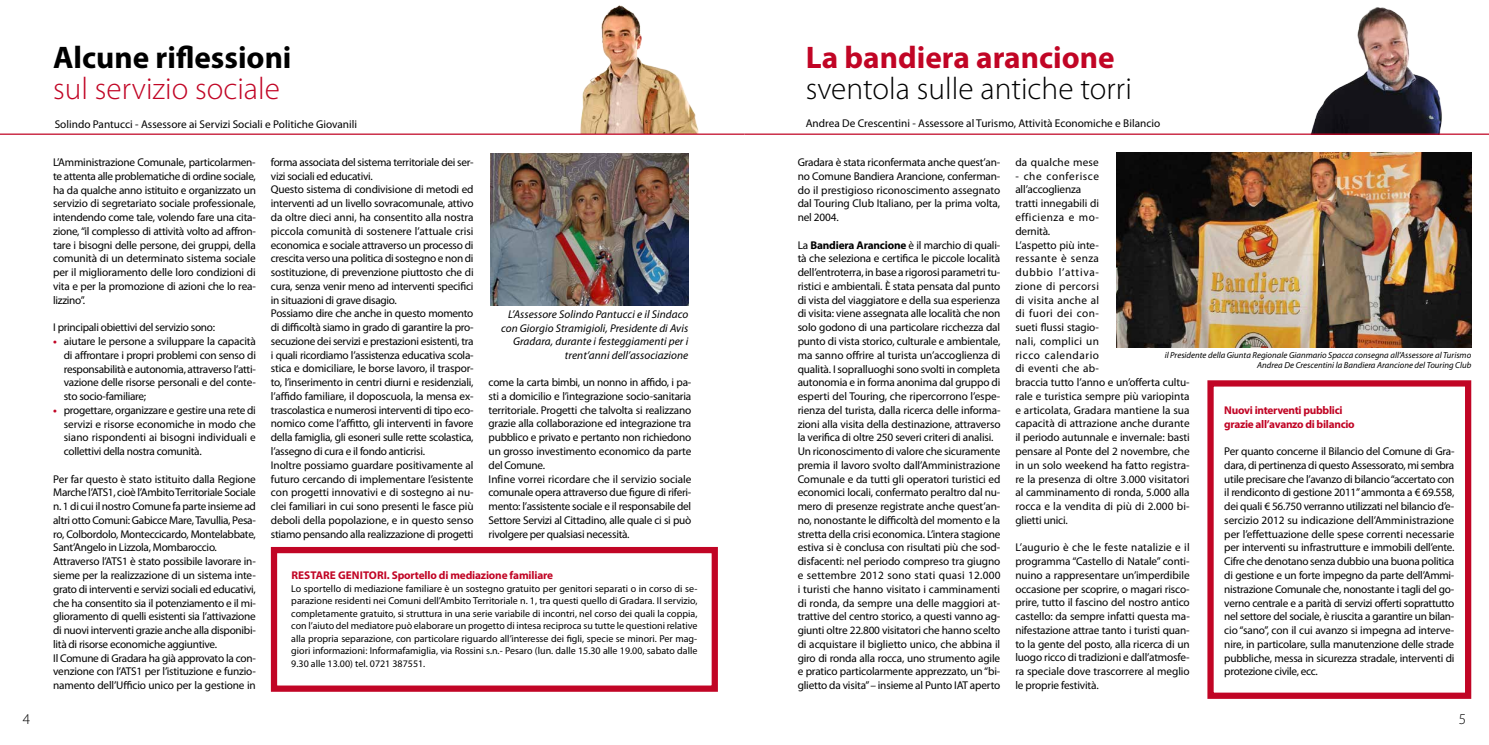
<style>
.page{position:relative;width:1489px;height:745px;background:#fff}
.page>*{position:absolute;margin:0;border:0;box-sizing:border-box;transform-origin:0 0}
.t1{font:300 31.25px "Myriad Pro";color:#000}
.t2{font:700 31.25px "Myriad Pro";color:#c10525}
.t3{font:300 31.25px "Myriad Pro";color:#c10525}
.t4{font:700 31.25px "Myriad Pro";color:#000}
.t5{font:300 15px "Myriad Pro";color:#000}
.t6{font:11.25px/13.8px "Myriad Pro";letter-spacing:-.015em;color:#000;text-align:justify}
.t7{font:italic 11.25px/13.8px "Myriad Pro";letter-spacing:.005em;color:#000;text-align:right}
.t8{font:700 11.25px/13.8px "Myriad Pro";letter-spacing:-.025em;color:#c10525}
.t9{font:11.25px "Myriad Pro";letter-spacing:.02em;color:#000}
.t10{font:10px/12.5px "Myriad Pro";color:#000;text-align:justify}
.t11{font:italic 8.75px/10px "Myriad Pro";color:#000;text-align:right}
.s1{font-weight:700;color:#c10525}
.s2{font-weight:700}
</style>
<div class="page">
<img style="left:580px;top:5px;width:119px;height:128px">
<hr style="left:0;top:133px;width:744px;height:2px;background:#c10525">
<div style="left:271px;top:546px;width:447px;height:145px;border:6px solid #c10525"></div>
<img style="left:490px;top:153px;width:198px;height:152px">
<img style="left:1311px;top:7px;width:131px;height:126px">
<hr style="left:744px;top:133px;width:744px;height:2px;background:#c10525">
<img style="left:1116px;top:152px;width:354px;height:195px">
<div style="left:1207px;top:380px;width:263px;height:318px;border:6px solid #c10525"></div>
<h1 class="t4" style="left:53px;top:39px;width:240px">Alcune riflessioni</h1>
<h1 class="t3" style="left:53px;top:71px;width:228px">sul servizio sociale</h1>
<p class="t6" style="left:55px;top:117px;width:304px">Solindo Pantucci - Assessore ai Servizi Sociali e Politiche Giovanili</p>
<p class="t6" style="left:53px;top:155px;width:204px">L’Amministrazione Comunale, particolarmen&shy;te attenta alle problematiche di ordine sociale, ha da qualche anno istituito e organizzato un servizio di segretariato sociale professionale, intendendo come tale, volendo fare una cita&shy;zione, “il complesso di attività volto ad affron&shy;tare i bisogni delle persone, dei gruppi, della comunità di un determinato sistema sociale per il miglioramento delle loro condizioni di vita e per la promozione di azioni che lo rea&shy;lizzino”.</p>
<p class="t6" style="left:53px;top:320px;width:163px">I principali obiettivi del servizio sono:</p>
<p class="t6" style="left:64px;top:334px;width:194px;text-indent:-11px"><span class="s1">•</span> aiutare le persone a sviluppare la capacità di affrontare i propri problemi con senso di responsabilità e autonomia, attraverso l’atti&shy;vazione delle risorse personali e del conte&shy;sto socio-familiare;</p>
<p class="t6" style="left:64px;top:403px;width:194px;text-indent:-11px"><span class="s1">•</span> progettare, organizzare e gestire una rete di servizi e risorse economiche in modo che siano rispondenti ai bisogni individuali e collettivi della nostra comunità.</p>
<p class="t6" style="left:53px;top:472px;width:204px;text-align:left">Per far questo è stato istituito dalla Regione Marche l’ATS1, cioè l’Ambito Territoriale Sociale n. 1 di cui il nostro Comune fa parte insieme ad altri otto Comuni: Gabicce Mare, Tavullia, Pesa&shy;ro, Colbordolo, Monteccicardo, Montelabbate, Sant’Angelo in Lizzola, Mombaroccio.<br>Attraverso l’ATS1 è stato possibile lavorare in&shy;sieme per la realizzazione di un sistema inte&shy;grato di interventi e servizi sociali ed educativi, che ha consentito sia il potenziamento e il mi&shy;glioramento di quelli esistenti sia l’attivazione di nuovi interventi grazie anche alla disponibi&shy;lità di risorse economiche aggiuntive.<br>Il Comune di Gradara ha già approvato la con&shy;venzione con l’ATS1 per l’istituzione e funzio&shy;namento dell’Ufficio unico per la gestione in</p>
<p class="t6" style="left:271px;top:155px;width:204px;text-align:left">forma associata del sistema territoriale dei ser&shy;vizi sociali ed educativi.<br>Questo sistema di condivisione di metodi ed interventi ad un livello sovracomunale, attivo da oltre dieci anni, ha consentito alla nostra piccola comunità di sostenere l’attuale crisi economica e sociale attraverso un processo di crescita verso una politica di sostegno e non di sostituzione, di prevenzione piuttosto che di cura, senza venir meno ad interventi specifici in situazioni di grave disagio.<br>Possiamo dire che anche in questo momento di difficoltà siamo in grado di garantire la pro&shy;secuzione dei servizi e prestazioni esistenti, tra i quali ricordiamo l’assistenza educativa scola&shy;stica e domiciliare, le borse lavoro, il traspor&shy;to, l’inserimento in centri diurni e residenziali, l’affido familiare, il doposcuola, la mensa ex&shy;trascolastica e numerosi interventi di tipo eco&shy;nomico come l’affitto, gli interventi in favore della famiglia, gli esoneri sulle rette scolastica, l’assegno di cura e il fondo anticrisi.<br>Inoltre possiamo guardare positivamente al futuro cercando di implementare l’esistente con progetti innovativi e di sostegno ai nu&shy;clei familiari in cui sono presenti le fasce più deboli della popolazione, e in questo senso stiamo pensando alla realizzazione di progetti</p>
<p class="t7" style="left:501px;top:307px;width:189px">L’Assessore Solindo Pantucci e il Sindaco con Giorgio Stramigioli, Presidente di Avis Gradara, durante i festeggiamenti per i trent’anni dell’associazione</p>
<p class="t6" style="left:488px;top:375px;width:204px;text-align:left">come la carta bimbi, un nonno in affido, i pa&shy;sti a domicilio e l’integrazione socio-sanitaria territoriale. Progetti che talvolta si realizzano grazie alla collaborazione ed integrazione tra pubblico e privato e pertanto non richiedono un grosso investimento economico da parte del Comune.<br>Infine vorrei ricordare che il servizio sociale comunale opera attraverso due figure di riferi&shy;mento: l’assistente sociale e il responsabile del Settore Servizi al Cittadino, alle quale ci si può rivolgere per qualsiasi necessità.</p>
<p class="t8" style="left:291px;top:568px;width:263px">Restare genitori . Sportello di mediazione familiare</p>
<p class="t10" style="left:291px;top:581px;width:407px">Lo sportello di mediazione familiare è un sostegno gratuito per genitori separati o in corso di se&shy;parazione residenti nei Comuni dell’Ambito Territoriale n. 1, tra questi quello di Gradara. Il servizio, completamente gratuito, si struttura in una serie variabile di incontri, nel corso dei quali la coppia, con l’aiuto del mediatore può elaborare un progetto di intesa reciproca su tutte le questioni relative alla propria separazione, con particolare riguardo all’interesse dei figli, specie se minori. Per mag&shy;giori informazioni: Informafamiglia, via Rossini s.n.- Pesaro (lun. dalle 15.30 alle 19.00, sabato dalle 9.30 alle 13.00) tel. 0721 387551.</p>
<h1 class="t2" style="left:805px;top:39px;width:310px">La bandiera arancione</h1>
<h1 class="t1" style="left:805px;top:71px;width:328px">sventola sulle antiche torri</h1>
<p class="t6" style="left:805px;top:117px;width:356px">Andrea De Crescentini - Assessore al Turismo, Attività Economiche e Bilancio</p>
<p class="t6" style="left:797px;top:155px;width:204px">Gradara è stata riconfermata anche quest’an&shy;no Comune Bandiera Arancione, conferman&shy;do il prestigioso riconoscimento assegnato dal Touring Club Italiano, per la prima volta, nel 2004.</p>
<p class="t6" style="left:797px;top:238px;width:204px;text-align:left">La <span class="s2">Bandiera Arancione</span> è il marchio di quali&shy;tà che seleziona e certifica le piccole località dell’entroterra, in base a rigorosi parametri tu&shy;ristici e ambientali. È stata pensata dal punto di vista del viaggiatore e della sua esperienza di visita: viene assegnata alle località che non solo godono di una particolare ricchezza dal punto di vista storico, culturale e ambientale, ma sanno offrire al turista un’accoglienza di qualità. I sopralluoghi sono svolti in completa autonomia e in forma anonima dal gruppo di esperti del Touring, che ripercorrono l’espe&shy;rienza del turista, dalla ricerca delle informa&shy;zioni alla visita della destinazione, attraverso la verifica di oltre 250 severi criteri di analisi.<br>Un riconoscimento di valore che sicuramente premia il lavoro svolto dall’Amministrazione Comunale e da tutti gli operatori turistici ed economici locali, confermato peraltro dal nu&shy;mero di presenze registrate anche quest’an&shy;no, nonostante le difficoltà del momento e la stretta della crisi economica. L’intera stagione estiva si è conclusa con risultati più che sod&shy;disfacenti: nel periodo compreso tra giugno e settembre 2012 sono stati quasi 12.000 i turisti che hanno visitato i camminamenti di ronda, da sempre una delle maggiori at&shy;trattive del centro storico, a questi vanno ag&shy;giunti oltre 22.800 visitatori che hanno scelto di acquistare il biglietto unico, che abbina il giro di ronda alla rocca, uno strumento agile e pratico particolarmente apprezzato, un “bi&shy;glietto da visita” – insieme al Punto IAT aperto</p>
<p class="t9" style="left:1015px;top:156px;width:85px">da qualche mese</p>
<p class="t6" style="left:1015px;top:169px;width:176px;text-align:left">- che conferisce<br>all’accoglienza<br>tratti innegabili di<br>efficienza e mo-<br>dernità.<br>L’aspetto più inte-<br>ressante è senza<br>dubbio l’attiva-<br>zione di percorsi<br>di visita anche al<br>di fuori dei con-<br>sueti flussi stagio-<br>nali, complici un<br>ricco calendario<br>di eventi che ab-<br>braccia tutto l’anno e un’offerta cultu&shy;rale e turistica sempre più variopinta e articolata, Gradara mantiene la sua capacità di attrazione anche durante il periodo autunnale e invernale: basti pensare al Ponte del 2 novembre, che in un solo weekend ha fatto registra&shy;re la presenza di oltre 3.000 visitatori al camminamento di ronda, 5.000 alla rocca e la vendita di più di 2.000 bi&shy;glietti unici.</p>
<p class="t6" style="left:1015px;top:540px;width:176px">L’augurio è che le feste natalizie e il programma “Castello di Natale” conti&shy;nuino a rappresentare un’imperdibile occasione per scoprire, o magari risco&shy;prire, tutto il fascino del nostro antico castello: da sempre infatti questa ma&shy;nifestazione attrae tanto i turisti quan&shy;to la gente del posto, alla ricerca di un luogo ricco di tradizioni e dall’atmosfe&shy;ra speciale dove trascorrere al meglio le proprie festività.</p>
<p class="t11" style="left:1164px;top:350px;width:308px">il Presidente della Giunta Regionale Gianmario Spacca consegna all’Assessore al Turismo<br>Andrea De Crescentini la Bandiera Arancione del Touring Club</p>
<p class="t8" style="left:1224px;top:403px;width:132px">Nuovi interventi pubblici grazie all’avanzo di bilancio</p>
<p class="t6" style="left:1224px;top:444px;width:232px">Per quanto concerne il Bilancio del Comune di Gra&shy;dara, di pertinenza di questo Assessorato, mi sembra utile precisare che l’avanzo di bilancio “accertato con il rendiconto di gestione 2011” ammonta a € 69.558, dei quali € 56.750 verranno utilizzati nel bilancio d’e&shy;sercizio 2012 su indicazione dell’Amministrazione per l’effettuazione delle spese correnti necessarie per interventi su infrastrutture e immobili dell’ente.<br>Cifre che denotano senza dubbio una buona politica di gestione e un forte impegno da parte dell’Ammi&shy;nistrazione Comunale che, nonostante i tagli del go&shy;verno centrale e a parità di servizi offerti soprattutto nel settore del sociale, è riuscita a garantire un bilan&shy;cio “sano”, con il cui avanzo si impegna ad interve&shy;nire, in particolare, sulla manutenzione delle strade pubbliche, messa in sicurezza stradale, interventi di protezione civile, ecc.</p>
<h2 class="t5" style="left:23px;top:710px;width:9px">4</h2>
<h2 class="t5" style="left:1458px;top:710px;width:9px">5</h2>
</div>
